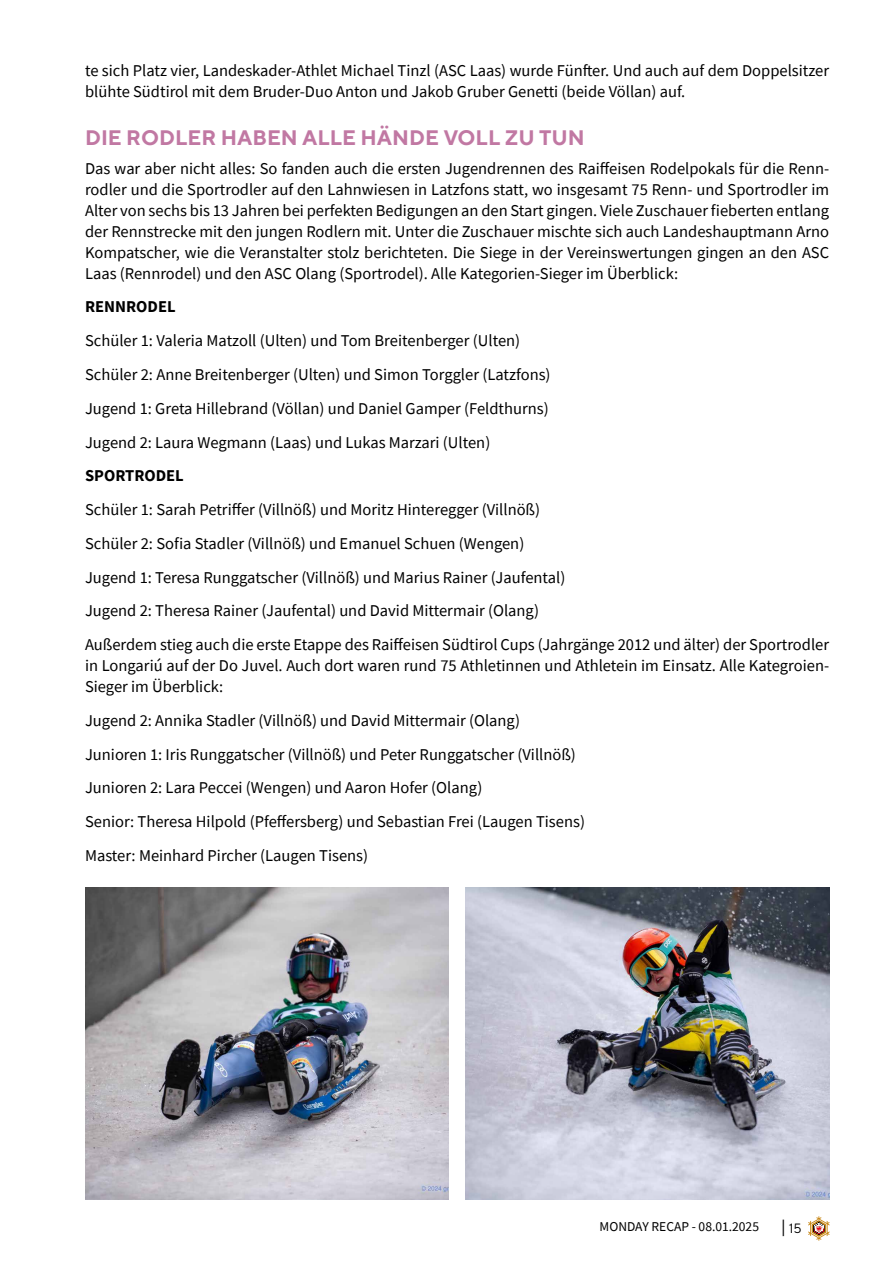
<style>
.page{position:relative;width:893px;height:1263px;background:#fff}
.page>*{position:absolute;margin:0;border:0;box-sizing:border-box;transform-origin:0 0}
.t1{font:700 21px "TT Norms";color:#c178a3}
.t2{font:16.5px/33.8px "Source Sans Pro";color:#000}
.t3{font:700 16.5px "Source Sans Pro";color:#000}
.t4{font:13.5px "Source Sans Pro";color:#000}
.t5{font:13.5px "TT Norms";color:#000}
.s1{font-family:"Myriad Pro";font-size:16.5px}
</style>
<div class="page">
<svg style="left:808px;top:1216px;width:21px;height:25px"></svg>
<img style="left:85px;top:887px;width:364px;height:312px">
<img style="left:466px;top:887px;width:363px;height:312px">
<p class="t2" style="left:85px;top:60px;width:746px;line-height:21px">te sich Platz vier, Landeskader-Athlet Michael Tinzl (ASC Laas) wurde Fünfter. Und auch auf dem Doppelsitzer blühte Südtirol mit dem Bruder-Duo Anton und Jakob Gruber Genetti (beide Völlan) auf.</p>
<p class="t1" style="left:85px;top:125px;width:501px">DIE RODLER HABEN ALLE HÄNDE VOLL ZU TUN</p>
<p class="t2" style="left:85px;top:158px;width:746px;line-height:21px;text-align:justify">Das war aber nicht alles: So fanden auch die ersten Jugendrennen des Raiffeisen Rodelpokals für die Renn&shy;rodler und die Sportrodler auf den Lahnwiesen in Latzfons statt, wo insgesamt 75 Renn- und Sportrodler im Alter von sechs bis 13 Jahren bei perfekten Bedigungen an den Start gingen. Viele Zuschauer fieberten entlang der Rennstrecke mit den jungen Rodlern mit. Unter die Zuschauer mischte sich auch Landeshauptmann Arno Kompatscher, wie die Veranstalter stolz berichteten. Die Siege in der Vereinswertungen gingen an den ASC Laas (Rennrodel) und den ASC Olang (Sportrodel). Alle Kategorien-Sieger im Überblick:</p>
<p class="t3" style="left:85px;top:296px;width:92px">RENNRODEL</p>
<p class="t2" style="left:85px;top:324px;width:467px">Schüler 1: Valeria Matzoll (Ulten) und Tom Breitenberger (Ulten)<br>Schüler 2: Anne Breitenberger (Ulten) und Simon Torggler (Latzfons)<br>Jugend 1: Greta Hillebrand (Völlan) und Daniel Gamper (Feldthurns)<br>Jugend 2: Laura Wegmann (Laas) und Lukas Marzari (Ulten)</p>
<p class="t3" style="left:85px;top:465px;width:100px">SPORTRODEL</p>
<p class="t2" style="left:85px;top:493px;width:746px">Schüler 1: Sarah Petriffer (Villnöß) und Moritz Hinteregger (Villnöß)<br>Schüler 2: Sofia Stadler (Villnöß) und Emanuel Schuen (Wengen)<br>Jugend 1: Teresa Runggatscher (Villnöß) und Marius Rainer (Jaufental)<br>Jugend 2: Theresa Rainer (Jaufental) und David Mittermair (Olang)<br>Außerdem stieg auch die erste Etappe des Raiffeisen Südtirol Cups (Jahrgänge 2012 und älter) der Sportrodler</p>
<p class="t2" style="left:85px;top:655px;width:746px;line-height:21px">in Longariú auf der Do Juvel. Auch dort waren rund 75 Athletinnen und Athletein im Einsatz. Alle Kategroien-<br>Sieger im Überblick:</p>
<p class="t2" style="left:85px;top:703px;width:501px">Jugend 2: Annika Stadler (Villnöß) und David Mittermair (Olang)<br>Junioren 1: Iris Runggatscher (Villnöß) und Peter Runggatscher (Villnöß)<br>Junioren 2: Lara Peccei (Wengen) und Aaron Hofer (Olang)<br>Senior: Theresa Hilpold (Pfeffersberg) und Sebastian Frei (Laugen Tisens)<br>Master: Meinhard Pircher (Laugen Tisens)</p>
<p class="t4" style="left:600px;top:1218px;width:161px">MONDAY RECAP - 08.01.2025</p>
<p class="t5" style="left:781px;top:1220px;width:22px"><span class="s1">|</span> 15</p>
</div>
